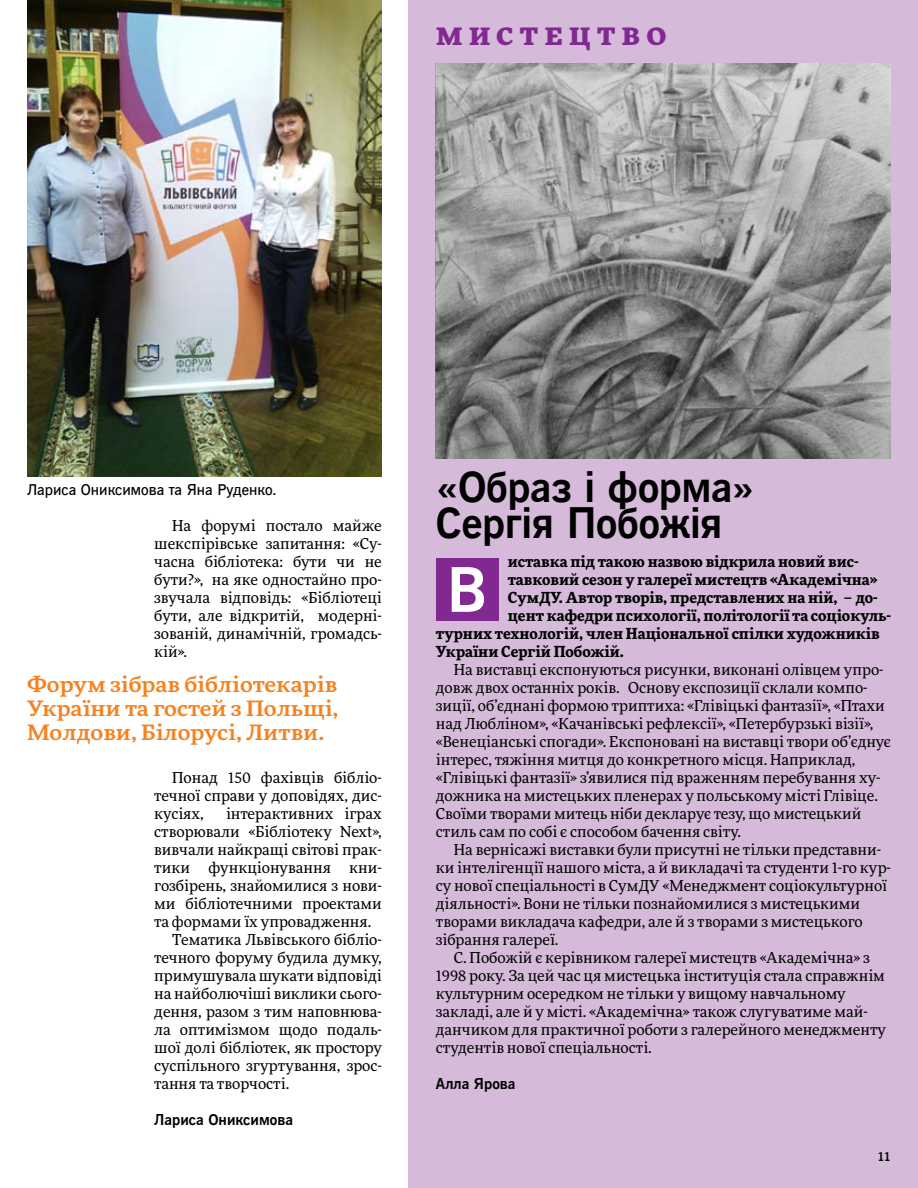
<style>
.page{position:relative;width:918px;height:1188px;background:#fff}
.page>*{position:absolute;margin:0;border:0;box-sizing:border-box;transform-origin:0 0}
.t1{font:700 61.5px "News Gothic BT Web";color:#fff}
.t2{font:700 42px/36px "News Gothic BT Web";letter-spacing:-.01em;color:#000}
.t3{font:700 expanded 30px "More Pro";letter-spacing:.195em;color:#812990}
.t4{font:500 21px/24px "More Pro";color:#f5821f;text-align:justify;scale:1.1 1}
.t5{font:15px/18px "More Pro";color:#000}
.t6{font:700 15px "More Pro";color:#000}
.t7{font:600 15px "News Gothic BT Web";color:#000}
.t8{font:700 15px "News Gothic BT Web";color:#000}
.t9{font:700 12px "News Gothic BT Web";color:#000}
</style>
<div class="page">
<img style="left:27px;top:0;width:355px;height:477px">
<div style="left:409px;top:0;width:509px;height:1188px;background:#d5bada"></div>
<img style="left:436px;top:63px;width:455px;height:396px">
<div style="left:436px;top:558px;width:63px;height:63px;background:#812990"></div>
<h3 class="t3" style="left:436px;top:11px;width:232px">мистецтво</h3>
<p class="t7" style="left:27px;top:481px;width:251px">Лариса Ониксимова та Яна Руденко.</p>
<p class="t5" style="left:154px;top:516px;width:229px;text-align:justify;text-indent:18px">На форумі постало майже шекспірівське запитання: «Су&shy;часна бібліотека: бути чи не бути?», на яке одностайно про&shy;звучала відповідь: «Бібліотеці бути, але відкритій, модерні&shy;зованій, динамічній, громадсь&shy;кій».</p>
<h3 class="t4" style="left:27px;top:672px;width:285px">Форум зібрав бібліотекарів України та гостей з Польщі, Молдови, Білорусі, Литви.</h3>
<p class="t5" style="left:154px;top:768px;width:229px;text-align:justify;text-indent:18px">Понад 150 фахівців бібліо&shy;течної справи у доповідях, дис&shy;кусіях,</p>
<p class="t5" style="left:226px;top:804px;width:157px">інтерактивних іграх</p>
<p class="t5" style="left:154px;top:822px;width:229px">створювали «Бібліотеку Next»,</p>
<p class="t5" style="left:154px;top:840px;width:229px">вивчали найкращі світові прак-</p>
<p class="t5" style="left:154px;top:858px;width:229px">тики функціонування кни-</p>
<p class="t5" style="left:154px;top:876px;width:229px">гозбірень, знайомилися з нови-</p>
<p class="t5" style="left:154px;top:894px;width:229px">ми бібліотечними проектами</p>
<p class="t5" style="left:154px;top:912px;width:219px">та формами їх упровадження.</p>
<p class="t5" style="left:172px;top:930px;width:211px">Тематика Львівського бібліо-</p>
<p class="t5" style="left:154px;top:948px;width:229px">течного форуму будила думку,</p>
<p class="t5" style="left:154px;top:966px;width:229px">примушувала шукати відповіді</p>
<p class="t5" style="left:154px;top:984px;width:229px">на найболючіші виклики сього-</p>
<p class="t5" style="left:154px;top:1002px;width:229px">дення, разом з тим наповнюва-</p>
<p class="t5" style="left:154px;top:1020px;width:229px">ла оптимізмом щодо подаль-</p>
<p class="t5" style="left:154px;top:1038px;width:229px">шої долі бібліотек, як простору</p>
<p class="t5" style="left:154px;top:1056px;width:229px">суспільного згуртування, зрос-</p>
<p class="t5" style="left:154px;top:1074px;width:137px">тання та творчості.</p>
<p class="t8" style="left:154px;top:1111px;width:140px">Лариса Ониксимова</p>
<h2 class="t2" style="left:436px;top:471px;width:320px">«Образ і форма»<br>Сергія Побожія</h2>
<p class="t6" style="left:508px;top:550px;width:352px">иставка під такою назвою відкрила новий вис-</p>
<p class="t6" style="left:508px;top:568px;width:371px">тавковий сезон у галереї мистецтв «Академічна»</p>
<p class="t6" style="left:508px;top:586px;width:371px">СумДУ. Автор творів, представлених на ній, – до-</p>
<p class="t6" style="left:508px;top:604px;width:385px">цент кафедри психології, політології та соціокуль-</p>
<p class="t6" style="left:436px;top:622px;width:445px">турних технологій, член Національної спілки художників</p>
<p class="t6" style="left:436px;top:640px;width:190px">України Сергій Побожій.</p>
<p class="t5" style="left:436px;top:660px;width:457px;text-indent:18px">На виставці експонуються рисунки, виконані олівцем упро&shy;довж двох останніх років. Основу експозиції склали компо&shy;зиції, об’єднані формою триптиха: «Глівіцькі фантазії», «Птахи над Любліном», «Качанівські рефлексії», «Петербурзькі візії», «Венеціанські спогади». Експоновані на виставці твори об’єднує інтерес, тяжіння митця до конкретного місця. Наприклад, «Глівіцькі фантазії» з’явилися під враженням перебування ху&shy;дожника на мистецьких пленерах у польському місті Глівіце.<br>Своїми творами митець ніби декларує тезу, що мистецький стиль сам по собі є способом бачення світу.</p>
<p class="t5" style="left:436px;top:840px;width:457px;text-indent:18px">На вернісажі виставки були присутні не тільки представни&shy;ки інтелігенції нашого міста, а й викладачі та студенти 1-го кур&shy;су нової спеціальності в СумДУ «Менеджмент соціокультурної діяльності». Вони не тільки познайомилися з мистецькими творами викладача кафедри, але й з творами з мистецького зібрання галереї.</p>
<p class="t5" style="left:436px;top:948px;width:452px;text-indent:18px">С. Побожій є керівником галереї мистецтв «Академічна» з 1998 року. За цей час ця мистецька інституція стала справжнім культурним осередком не тільки у вищому навчальному закладі, але й у місті. «Академічна» також слугуватиме май&shy;данчиком для практичної роботи з галерейного менеджменту студентів нової спеціальності.</p>
<p class="t8" style="left:436px;top:1075px;width:81px">Алла Ярова</p>
<h1 class="t1" style="left:447px;top:553px;width:34px">В</h1>
<p class="t9" style="left:878px;top:1149px;width:15px">11</p>
</div>
